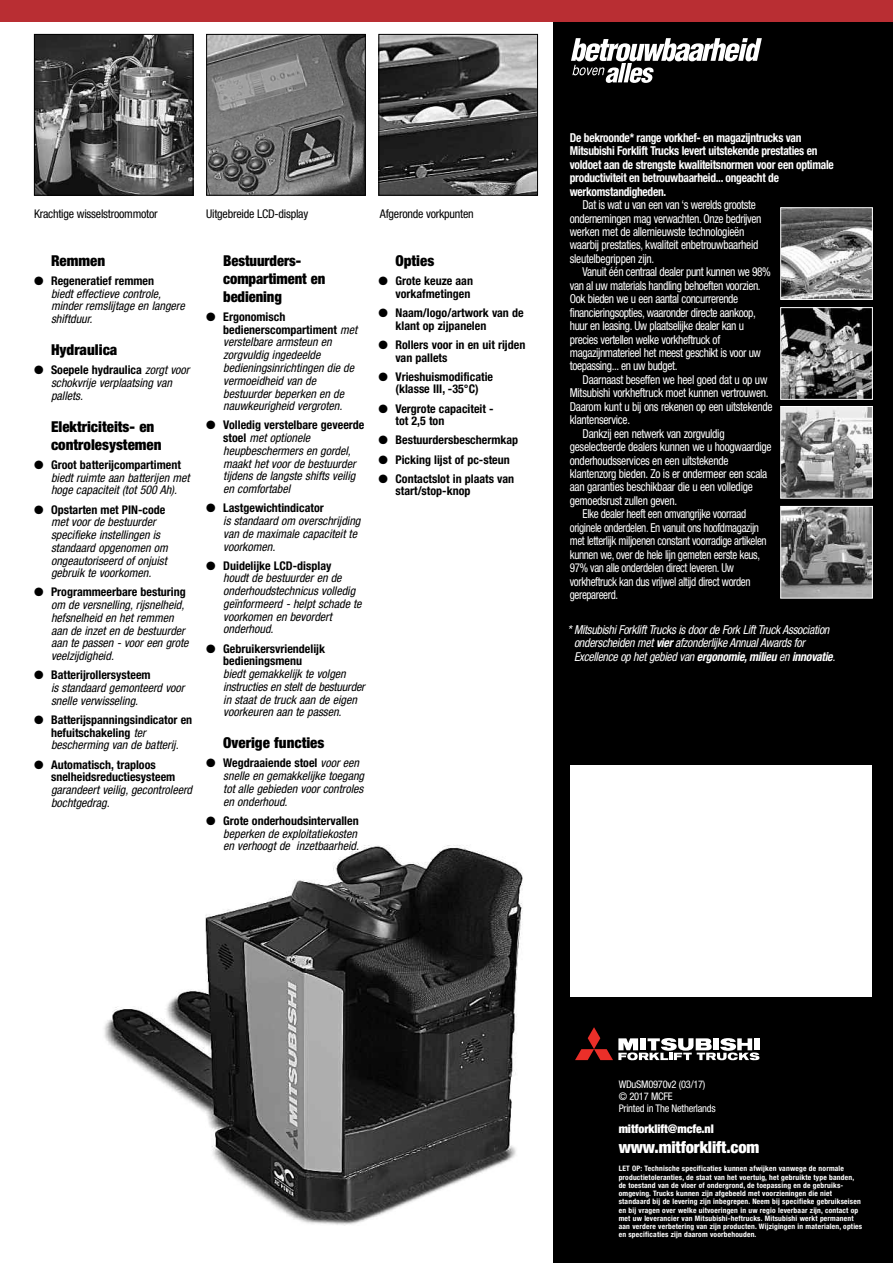
<style>
.page{position:relative;width:893px;height:1263px;background:#fff}
.page>*{position:absolute;margin:0;border:0;box-sizing:border-box;transform-origin:0 0}
.t1{font:900 condensed 16.5px "Helvetica Neue LT Pro";letter-spacing:-.005em;color:#fff}
.t2{font:900 condensed 15px/18px "Helvetica Neue LT Pro";color:#000}
.t3{font:condensed 12.3px/13.5px "Helvetica Neue";letter-spacing:-.035em;color:#fff;scale:.93 1}
.t4{font:condensed 12.3px "Helvetica Neue";letter-spacing:-.035em;color:#fff;scale:.9 1}
.t5{font:700 condensed 12.3px/13.5px "Helvetica Neue";letter-spacing:-.025em;color:#fff;scale:.93 1}
.t6{font:italic condensed 12.3px/13.8px "Helvetica Neue";letter-spacing:-.025em;color:#fff;scale:.96 1}
.t7{font:italic condensed 12px/12.8px "Helvetica Neue";color:#000}
.t8{font:700 condensed 12px/12.8px "Helvetica Neue";color:#000}
.t9{font:condensed 12px "Helvetica Neue";letter-spacing:-.02em;color:#000}
.t10{font:900 condensed 12px "Helvetica Neue LT Pro";letter-spacing:-.005em;color:#fff}
.t11{font:condensed 10.5px/12px "Helvetica Neue";letter-spacing:-.025em;color:#fff}
.t12{font:700 condensed 7.5px/8.2px "Helvetica Neue";letter-spacing:.025em;color:#fff}
.s1{font-weight:700;font-style:normal}
.s2{font-weight:400;font-style:italic}
.s3{font-weight:700}
</style>
<div class="page">
<div style="left:553px;top:13px;width:340px;height:1250px;background:#000"></div>
<div style="left:0;top:0;width:893px;height:21px;background:#b92e33"></div>
<div style="left:570px;top:765px;width:302px;height:232px;background:#fff"></div>
<img style="left:36px;top:36px;width:155px;height:158px">
<div style="left:34px;top:34px;width:159px;height:162px;border:1px solid #000"></div>
<img style="left:208px;top:36px;width:156px;height:158px">
<div style="left:206px;top:34px;width:160px;height:162px;border:1px solid #000"></div>
<img style="left:380px;top:36px;width:156px;height:158px">
<div style="left:378px;top:34px;width:160px;height:162px;border:1px solid #000"></div>
<img style="left:104px;top:845px;width:419px;height:381px">
<svg style="left:575px;top:1027px;width:184px;height:33px"></svg>
<svg style="left:571px;top:38px;width:191px;height:45px"></svg>
<img style="left:782px;top:209px;width:89px;height:89px">
<div style="left:780px;top:207px;width:93px;height:93px;border:1px solid #fff"></div>
<img style="left:782px;top:309px;width:89px;height:89px">
<div style="left:780px;top:307px;width:93px;height:93px;border:1px solid #fff"></div>
<img style="left:782px;top:408px;width:89px;height:89px">
<div style="left:780px;top:406px;width:93px;height:93px;border:1px solid #fff"></div>
<img style="left:782px;top:508px;width:89px;height:88px">
<div style="left:780px;top:506px;width:93px;height:92px;border:1px solid #fff"></div>
<p class="t9" style="left:34px;top:209px;width:125px">Krachtige wisselstroommotor</p>
<p class="t9" style="left:206px;top:209px;width:104px">Uitgebreide LCD-display</p>
<p class="t9" style="left:380px;top:209px;width:95px">Afgeronde vorkpunten</p>
<p class="t2" style="left:51px;top:253px;width:56px">Remmen</p>
<p class="t7" style="left:51px;top:275px;width:135px;text-indent:-17px">● <span class="s1">Regeneratief remmen<br></span>biedt effectieve controle, minder remslijtage en langere shiftduur.</p>
<p class="t2" style="left:51px;top:342px;width:68px">Hydraulica</p>
<p class="t7" style="left:51px;top:365px;width:140px;text-indent:-17px">● <span class="s1">Soepele hydraulica</span> zorgt voor schokvrije verplaatsing van pallets.</p>
<p class="t2" style="left:51px;top:419px;width:112px">Elektriciteits- en controlesystemen</p>
<p class="t7" style="left:51px;top:459px;width:140px;text-indent:-17px">● <span class="s1">Groot batterijcompartiment </span>biedt ruimte aan batterijen met hoge capaciteit (tot 500 Ah).</p>
<p class="t7" style="left:51px;top:504px;width:118px;text-indent:-17px">● <span class="s1">Opstarten met PIN-code </span>met voor de bestuurder specifieke instellingen is standaard opgenomen om ongeautoriseerd of onjuist gebruik te voorkomen.</p>
<p class="t7" style="left:51px;top:587px;width:139px;text-indent:-17px">● <span class="s1">Programmeerbare besturing </span>om de versnelling, rijsnelheid, hefsnelheid en het remmen aan de inzet en de bestuurder aan te passen - voor een grote veelzijdigheid.</p>
<p class="t7" style="left:51px;top:670px;width:135px;text-indent:-17px">● <span class="s1">Batterijrollersysteem<br></span>is standaard gemonteerd voor snelle verwisseling.</p>
<p class="t8" style="left:51px;top:714px;width:143px;text-indent:-17px">● Batterijspanningsindicator en hefuitschakeling <span class="s2">ter bescherming van de batterij.</span></p>
<p class="t8" style="left:51px;top:759px;width:126px;text-indent:-17px">● Automatisch, traploos snelheidsreductiesysteem</p>
<p class="t7" style="left:51px;top:784px;width:143px">garandeert veilig, gecontroleerd bochtgedrag.</p>
<p class="t2" style="left:395px;top:253px;width:40px">Opties</p>
<p class="t8" style="left:378px;top:275px;width:96px;text-align:right">● Grote keuze aan vorkafmetingen</p>
<p class="t8" style="left:395px;top:307px;width:130px;text-indent:-17px">● Naam/logo/artwork van de klant op zijpanelen</p>
<p class="t8" style="left:395px;top:339px;width:131px;text-indent:-17px">● Rollers voor in en uit rijden van pallets</p>
<p class="t8" style="left:378px;top:371px;width:116px;text-align:center">● Vrieshuismodificatie (klasse III, -35°C)</p>
<p class="t8" style="left:395px;top:403px;width:100px;text-indent:-17px">● Vergrote capaciteit - tot 2,5 ton</p>
<p class="t8" style="left:378px;top:435px;width:141px">● Bestuurdersbeschermkap</p>
<p class="t8" style="left:378px;top:454px;width:133px">● Picking lijst of pc-steun</p>
<p class="t8" style="left:395px;top:473px;width:120px;text-indent:-17px">● Contactslot in plaats van start/stop-knop</p>
<p class="t2" style="left:223px;top:253px;width:104px">Bestuurders&shy;compartiment en bediening</p>
<p class="t7" style="left:223px;top:311px;width:135px;text-indent:-17px">● <span class="s1">Ergonomisch bedienerscompartiment</span> met verstelbare armsteun en zorgvuldig ingedeelde bedieningsinrichtingen die de vermoeidheid van de bestuurder beperken en de nauwkeurigheid vergroten.</p>
<p class="t7" style="left:223px;top:420px;width:143px;text-indent:-17px">● <span class="s1">Volledig verstelbare geveerde stoel</span> met optionele heupbeschermers en gordel, maakt het voor de bestuurder tijdens de langste shifts veilig en comfortabel</p>
<p class="t7" style="left:223px;top:503px;width:139px;text-indent:-17px">● <span class="s1">Lastgewichtindicator<br></span>is standaard om overschrijding van de maximale capaciteit te voorkomen.</p>
<p class="t7" style="left:223px;top:560px;width:140px;text-indent:-17px">● <span class="s1">Duidelijke LCD-display<br></span>houdt de bestuurder en de onderhoudstechnicus volledig geïnformeerd - helpt schade te voorkomen en bevordert onderhoud.</p>
<p class="t8" style="left:206px;top:643px;width:120px;text-align:center">● Gebruikersvriendelijk bedieningsmenu</p>
<p class="t7" style="left:223px;top:668px;width:143px">biedt gemakkelijk te volgen instructies en stelt de bestuurder in staat de truck aan de eigen voorkeuren aan te passen.</p>
<p class="t2" style="left:223px;top:735px;width:103px">Overige functies</p>
<p class="t7" style="left:223px;top:758px;width:142px;text-indent:-17px">● <span class="s1">Wegdraaiende stoel</span> voor een snelle en gemakkelijke toegang tot alle gebieden voor controles en onderhoud.</p>
<p class="t7" style="left:223px;top:815px;width:137px;text-indent:-17px">● <span class="s1">Grote onderhoudsintervallen </span>beperken de exploitatiekosten en verhoogt de inzetbaarheid.</p>
<p class="t5" style="left:570px;top:132px;width:285px">De bekroonde* range vorkhef- en magazijntrucks van Mitsubishi Forklift Trucks levert uitstekende prestaties en voldoet aan de strengste kwaliteitsnormen voor een optimale productiviteit en betrouwbaarheid... ongeacht de werkomstandigheden.</p>
<p class="t3" style="left:570px;top:199px;width:208px;text-indent:13px">Dat is wat u van een van ‘s werelds grootste ondernemingen mag verwachten. Onze bedrijven werken met de allernieuwste technologieën waarbij prestaties, kwaliteit enbetrouwbaarheid sleutelbegrippen zijn.</p>
<p class="t3" style="left:570px;top:266px;width:218px;text-indent:13px">Vanuit één centraal dealer punt kunnen we 98% van al uw materials handling behoeften voorzien.<br>Ook bieden we u een aantal concurrerende financieringsopties, waaronder directe aankoop, huur en leasing. Uw plaatselijke dealer kan u precies vertellen welke vorkheftruck of magazijnmaterieel het meest geschikt is voor uw toepassing... en uw budget.</p>
<p class="t3" style="left:583px;top:374px;width:200px">Daarnaast beseffen we heel goed dat u op uw</p>
<p class="t3" style="left:570px;top:387px;width:215px">Mitsubishi vorkheftruck moet kunnen vertrouwen.</p>
<p class="t3" style="left:570px;top:401px;width:219px">Daarom kunt u bij ons rekenen op een uitstekende</p>
<p class="t3" style="left:570px;top:414px;width:66px">klantenservice.</p>
<p class="t3" style="left:583px;top:428px;width:154px">Dankzij een netwerk van zorgvuldig</p>
<p class="t3" style="left:570px;top:441px;width:218px">geselecteerde dealers kunnen we u hoogwaardige</p>
<p class="t3" style="left:570px;top:454px;width:172px">onderhoudsservices en een uitstekende</p>
<p class="t3" style="left:570px;top:468px;width:214px">klantenzorg bieden. Zo is er ondermeer een scala</p>
<p class="t3" style="left:570px;top:481px;width:198px">aan garanties beschikbaar die u een volledige</p>
<p class="t3" style="left:570px;top:495px;width:117px">gemoedsrust zullen geven.</p>
<p class="t4" style="left:583px;top:509px;width:183px">Elke dealer heeft een omvangrijke voorraad</p>
<p class="t4" style="left:570px;top:523px;width:212px">originele onderdelen. En vanuit ons hoofdmagazijn</p>
<p class="t4" style="left:570px;top:536px;width:220px">met letterlijk miljoenen constant voorradige artikelen</p>
<p class="t4" style="left:570px;top:550px;width:213px">kunnen we, over de hele lijn gemeten eerste keus,</p>
<p class="t4" style="left:570px;top:563px;width:184px">97% van alle onderdelen direct leveren. Uw</p>
<p class="t4" style="left:570px;top:577px;width:202px">vorkheftruck kan dus vrijwel altijd direct worden</p>
<p class="t4" style="left:570px;top:590px;width:55px">gerepareerd.</p>
<p class="t6" style="left:574px;top:623px;width:274px;text-indent:-7px">* Mitsubishi Forklift Trucks is door de Fork Lift Truck Association onderscheiden met <span class="s3">vier</span> afzonderlijke Annual Awards for<br>Excellence op het gebied van <span class="s3">ergonomie, milieu</span> en <span class="s3">innovatie</span>.</p>
<p class="t11" style="left:619px;top:1079px;width:99px">WDuSM0970v2 (03/17) © 2017 MCFE<br>Printed in The Netherlands</p>
<p class="t10" style="left:619px;top:1124px;width:97px">mitforklift@mcfe.nl</p>
<h1 class="t1" style="left:619px;top:1141px;width:142px">www.mitforklift.com</h1>
<p class="t12" style="left:619px;top:1165px;width:245px">LET OP: Technische specificaties kunnen afwijken vanwege de normale productietoleranties, de staat van het voertuig, het gebruikte type banden, de toestand van de vloer of ondergrond, de toepassing en de gebruiks&shy;omgeving. Trucks kunnen zijn afgebeeld met voorzieningen die niet standaard bij de levering zijn inbegrepen. Neem bij specifieke gebruikseisen en bij vragen over welke uitvoeringen in uw regio leverbaar zijn, contact op met uw leverancier van Mitsubishi-heftrucks. Mitsubishi werkt permanent aan verdere verbetering van zijn producten. Wijzigingen in materialen, opties en specificaties zijn daarom voorbehouden.</p>
</div>
